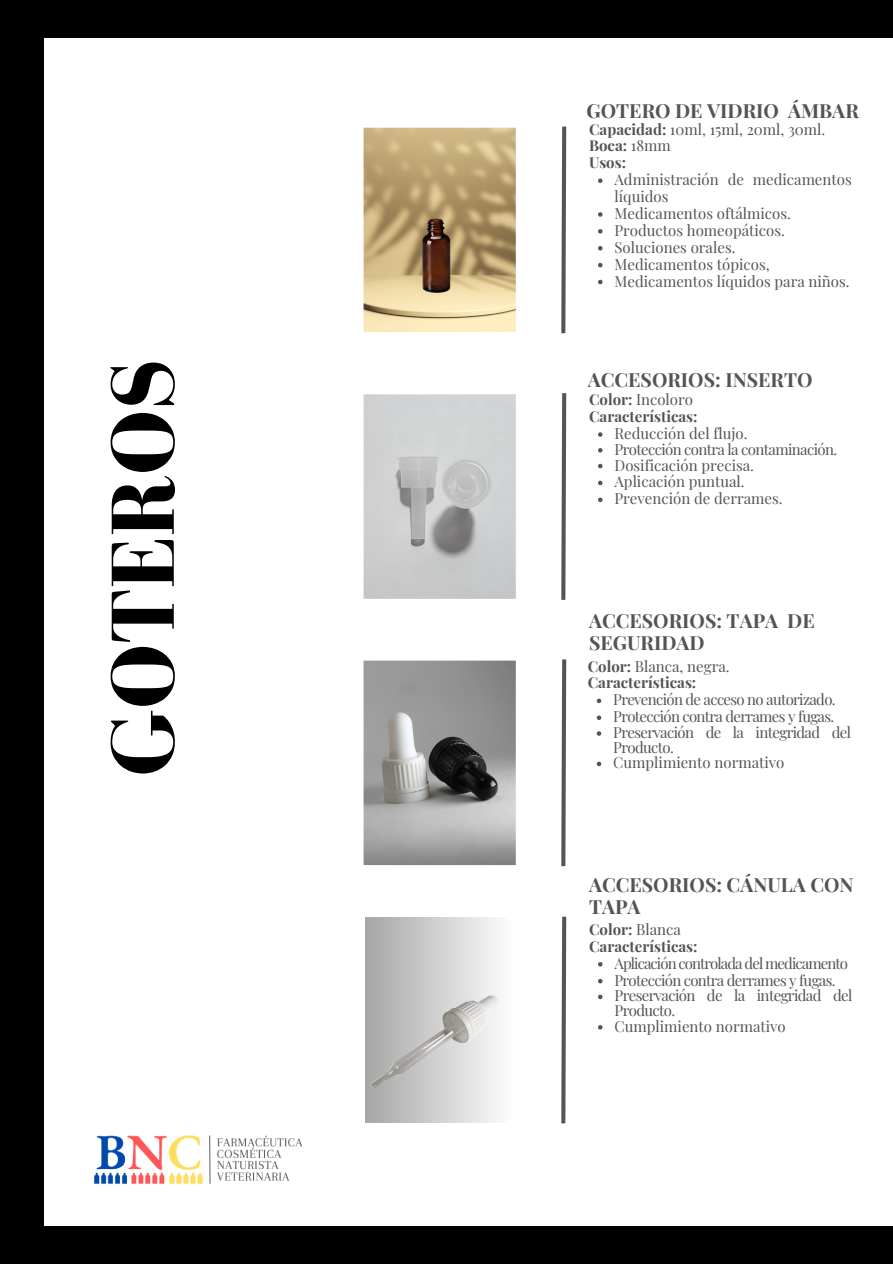
<style>
.page{position:relative;width:893px;height:1264px;background:#fff}
.page>*{position:absolute;margin:0;border:0;box-sizing:border-box;transform-origin:0 0}
.t1{font:700 91.8px "Bodoni FLF";color:#000}
.t2{font:700 19.5px/22.5px "Playfair Display";color:#545454}
.t3{font:15px/16.8px "Playfair Display";color:#545454}
.t4{font:15px/14.7px "Playfair Display";letter-spacing:-.04em;color:#545454}
.t5{font:15px "Playfair Display";letter-spacing:-.045em;color:#545454}
.t6{font:700 15px "Playfair Display";color:#545454}
.t7{font:15px "Playfair Display";letter-spacing:-.06em;color:#545454}
.s1{font-weight:700}
.s2{font-weight:400}
</style>
<div class="page">
<div style="left:0;top:0;width:892px;height:1263px;background:#000"></div>
<div style="left:44px;top:38px;width:848px;height:1187px;background:#fff"></div>
<svg style="left:363px;top:127px;width:153px;height:206px;background:#c2aa7d"></svg>
<svg style="left:561px;top:126px;width:5px;height:207px"></svg>
<svg style="left:363px;top:394px;width:153px;height:205px;background:#c7c8c8"></svg>
<svg style="left:561px;top:393px;width:5px;height:207px"></svg>
<svg style="left:363px;top:660px;width:153px;height:206px;background:#959494"></svg>
<svg style="left:561px;top:659px;width:5px;height:207px"></svg>
<svg style="left:561px;top:916px;width:5px;height:207px"></svg>
<img style="left:94px;top:1135px;width:209px;height:49px">
<div style="left:365px;top:917px;width:149px;height:205px;background:linear-gradient(to right,#a6a6a6,#fefefe)"></div>
<img style="left:365px;top:958px;width:136px;height:136px">
<svg style="left:598px;top:178px;width:4px;height:5px"></svg>
<svg style="left:598px;top:212px;width:4px;height:5px"></svg>
<svg style="left:598px;top:229px;width:4px;height:4px"></svg>
<svg style="left:598px;top:246px;width:4px;height:4px"></svg>
<svg style="left:598px;top:263px;width:4px;height:4px"></svg>
<svg style="left:598px;top:280px;width:4px;height:4px"></svg>
<svg style="left:598px;top:432px;width:4px;height:5px"></svg>
<svg style="left:598px;top:448px;width:4px;height:4px"></svg>
<svg style="left:598px;top:464px;width:4px;height:4px"></svg>
<svg style="left:598px;top:480px;width:4px;height:5px"></svg>
<svg style="left:598px;top:497px;width:4px;height:5px"></svg>
<svg style="left:596px;top:698px;width:5px;height:5px"></svg>
<svg style="left:596px;top:715px;width:5px;height:5px"></svg>
<svg style="left:596px;top:731px;width:5px;height:4px"></svg>
<svg style="left:596px;top:761px;width:5px;height:5px"></svg>
<svg style="left:598px;top:962px;width:4px;height:4px"></svg>
<svg style="left:598px;top:979px;width:4px;height:4px"></svg>
<svg style="left:598px;top:994px;width:4px;height:5px"></svg>
<svg style="left:598px;top:1025px;width:4px;height:4px"></svg>
<p class="t1" style="left:93px;top:775px;width:418px;rotate:-90deg">GOTEROS</p>
<p class="t2" style="left:586px;top:99px;width:274px">GOTERO DE VIDRIO ÁMBAR</p>
<p class="t3" style="left:589px;top:120px;width:238px"><span class="s1">Capacidad:</span> 10ml, 15ml, 20ml, 30ml.</p>
<p class="t6" style="left:589px;top:135px;width:83px">Boca: <span class="s2">18mm</span></p>
<p class="t6" style="left:589px;top:152px;width:39px">Usos:</p>
<p class="t3" style="left:614px;top:170px;width:239px">Administración de medicamentos líquidos</p>
<p class="t3" style="left:614px;top:204px;width:178px">Medicamentos oftálmicos.</p>
<p class="t3" style="left:614px;top:221px;width:172px">Productos homeopáticos.</p>
<p class="t3" style="left:614px;top:238px;width:122px">Soluciones orales.</p>
<h2 class="t3" style="left:614px;top:255px;width:157px">Medicamentos tópicos,</h2>
<p class="t3" style="left:614px;top:272px;width:236px">Medicamentos líquidos para niños.</p>
<p class="t2" style="left:587px;top:368px;width:226px">ACCESORIOS: INSERTO</p>
<p class="t3" style="left:589px;top:390px;width:105px"><span class="s1">Color:</span> Incoloro</p>
<p class="t6" style="left:589px;top:406px;width:110px">Características:</p>
<p class="t3" style="left:614px;top:424px;width:134px">Reducción del flujo.</p>
<p class="t4" style="left:614px;top:441px;width:224px">Protección contra la contaminación.</p>
<p class="t3" style="left:614px;top:456px;width:141px">Dosificación precisa.</p>
<h2 class="t3" style="left:614px;top:473px;width:132px">Aplicación puntual.</h2>
<p class="t3" style="left:614px;top:489px;width:170px">Prevención de derrames.</p>
<p class="t2" style="left:589px;top:608px;width:227px">ACCESORIOS: TAPA DE<br>SEGURIDAD</p>
<p class="t3" style="left:587px;top:657px;width:143px"><span class="s1">Color:</span> Blanca, negra.</p>
<p class="t6" style="left:587px;top:672px;width:110px">Características:</p>
<p class="t5" style="left:613px;top:689px;width:224px">Prevención de acceso no autorizado.</p>
<p class="t5" style="left:613px;top:706px;width:222px">Protección contra derrames y fugas.</p>
<p class="t4" style="left:613px;top:724px;width:239px">Preservación de la integridad del<br>Producto.</p>
<p class="t3" style="left:613px;top:753px;width:173px">Cumplimiento normativo</p>
<p class="t2" style="left:589px;top:872px;width:266px">ACCESORIOS: CÁNULA CON<br>TAPA</p>
<p class="t6" style="left:589px;top:918px;width:93px">Color: <span class="s2">Blanca</span></p>
<h2 class="t6" style="left:589px;top:935px;width:110px">Características:</h2>
<p class="t7" style="left:614px;top:952px;width:235px">Aplicación controlada del medicamento</p>
<p class="t5" style="left:614px;top:969px;width:222px">Protección contra derrames y fugas.</p>
<p class="t4" style="left:614px;top:987px;width:239px">Preservación de la integridad del<br>Producto.</p>
<p class="t3" style="left:614px;top:1017px;width:173px">Cumplimiento normativo</p>
</div>
